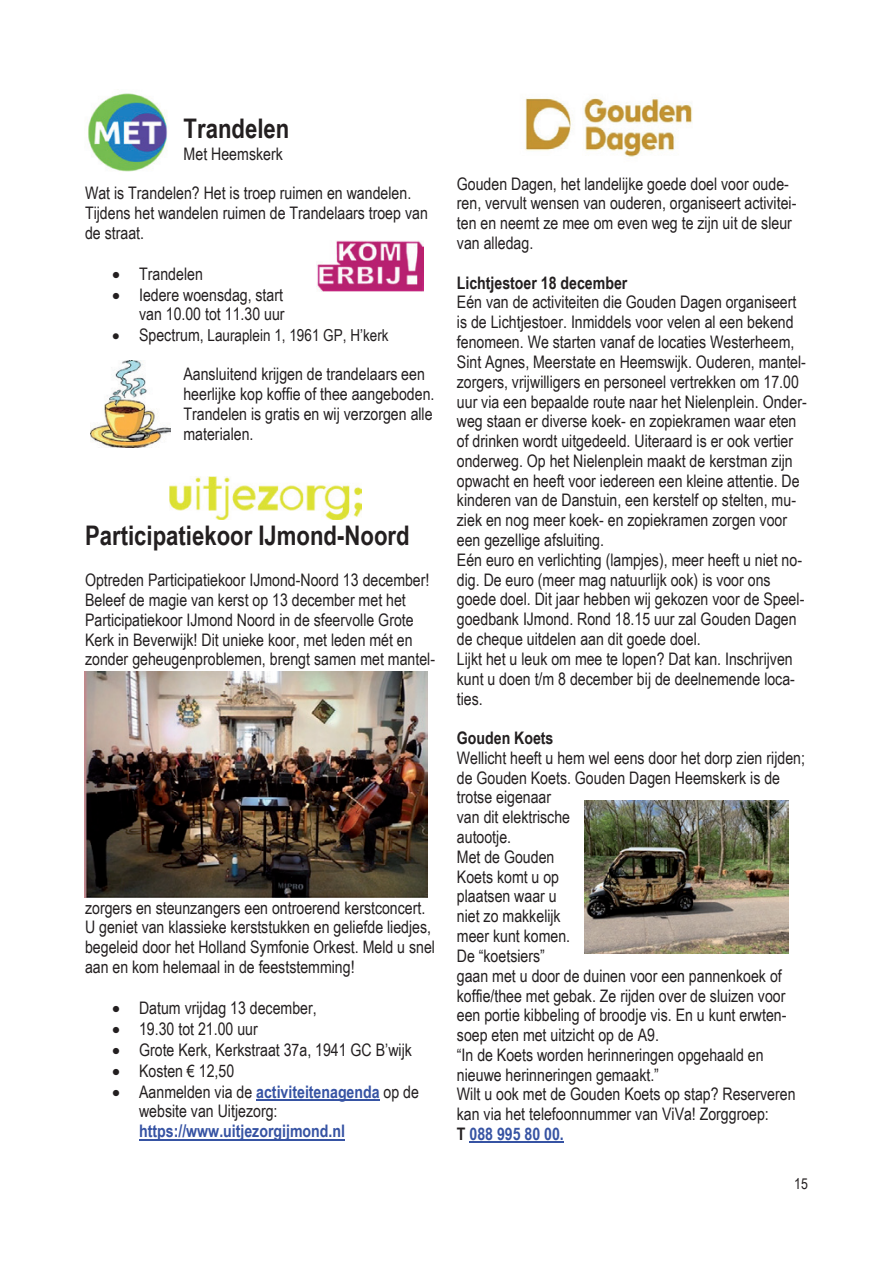
<style>
.page{position:relative;width:893px;height:1263px;background:#fff}
.page>*{position:absolute;margin:0;border:0;box-sizing:border-box;transform-origin:0 0}
.t1{font:700 27px "Arial Narrow";color:#231f20}
.t2{font:17.25px/19.8px "Arial Narrow";color:#231f20}
.t3{font:700 17.25px "Arial Narrow";color:#231f20}
.t4{font:700 17.25px "Arial Narrow";color:#3653a3}
.t5{font:16.5px "Arial Narrow";color:#231f20}
.t6{font:15px "Arial Narrow";color:#231f20}
.s1{font-size:17.25px}
.s2{font-weight:700;color:#3653a3}
.s3{font-weight:700}
</style>
<div class="page">
<hr style="left:256px;top:1099px;width:124px;height:2px;background:#3653a3">
<hr style="left:139px;top:1139px;width:206px;height:1px;background:#3653a3">
<hr style="left:469px;top:1142px;width:95px;height:1px;background:#3653a3">
<img style="left:88px;top:93px;width:79px;height:79px">
<img style="left:584px;top:800px;width:204px;height:153px">
<img style="left:317px;top:240px;width:106px;height:52px">
<img style="left:85px;top:672px;width:343px;height:225px">
<img style="left:525px;top:98px;width:167px;height:59px">
<img style="left:90px;top:360px;width:80px;height:88px">
<img style="left:169px;top:476px;width:192px;height:43px">
<h1 class="t1" style="left:184px;top:108px;width:107px">Trandelen</h1>
<p class="t2" style="left:184px;top:143px;width:101px">Met Heemskerk</p>
<p class="t2" style="left:85px;top:183px;width:344px">Wat is Trandelen? Het is troep ruimen en wandelen.<br>Tijdens het wandelen ruimen de Trandelaars troep van de straat.</p>
<p class="t2" style="left:112px;top:263px;width:92px">• Trandelen</p>
<p class="t2" style="left:112px;top:284px;width:174px;text-align:right">• Iedere woensdag, start van 10.00 tot 11.30 uur</p>
<p class="t5" style="left:112px;top:323px;width:278px">• <span class="s1">Spectrum,</span> Lauraplein 1, 1961 GP, H’kerk</p>
<p class="t2" style="left:183px;top:364px;width:253px">Aansluitend krijgen de trandelaars een heerlijke kop koffie of thee aangeboden.<br>Trandelen is gratis en wij verzorgen alle materialen.</p>
<h1 class="t1" style="left:85px;top:515px;width:326px">Participatiekoor IJmond-Noord</h1>
<p class="t2" style="left:85px;top:570px;width:352px">Optreden Participatiekoor IJmond-Noord 13 december!<br>Beleef de magie van kerst op 13 december met het Participatiekoor IJmond Noord in de sfeervolle Grote Kerk in Beverwijk! Dit unieke koor, met leden mét en zonder geheugenproblemen, brengt samen met mantel-</p>
<p class="t2" style="left:85px;top:897px;width:351px">zorgers en steunzangers een ontroerend kerstconcert.<br>U geniet van klassieke kerststukken en geliefde liedjes, begeleid door het Holland Symfonie Orkest. Meld u snel aan en kom helemaal in de feeststemming!</p>
<p class="t2" style="left:112px;top:997px;width:206px">• Datum vrijdag 13 december,</p>
<p class="t2" style="left:112px;top:1018px;width:147px">• 19.30 tot 21.00 uur</p>
<p class="t2" style="left:112px;top:1039px;width:301px">• Grote Kerk, Kerkstraat 37a, 1941 GC B’wijk</p>
<p class="t2" style="left:112px;top:1060px;width:124px">• Kosten € 12,50</p>
<p class="t2" style="left:139px;top:1081px;width:281px;text-indent:-27px">• Aanmelden via de <span class="s2">activiteitenagenda</span> op de website van Uitjezorg:</p>
<p class="t4" style="left:139px;top:1118px;width:207px">https://www.uitjezorgijmond.nl</p>
<p class="t2" style="left:457px;top:173px;width:341px">Gouden Dagen, het landelijke goede doel voor oude&shy;ren, vervult wensen van ouderen, organiseert activitei&shy;ten en neemt ze mee om even weg te zijn uit de sleur van alledag.</p>
<p class="t3" style="left:457px;top:270px;width:172px">Lichtjestoer 18 december</p>
<p class="t2" style="left:457px;top:292px;width:351px">Eén van de activiteiten die Gouden Dagen organiseert is de Lichtjestoer. Inmiddels voor velen al een bekend fenomeen. We starten vanaf de locaties Westerheem, Sint Agnes, Meerstate en Heemswijk. Ouderen, mantel&shy;zorgers, vrijwilligers en personeel vertrekken om 17.00 uur via een bepaalde route naar het Nielenplein. Onder&shy;weg staan er diverse koek- en zopiekramen waar eten of drinken wordt uitgedeeld. Uiteraard is er ook vertier onderweg. Op het Nielenplein maakt de kerstman zijn opwacht en heeft voor iedereen een kleine attentie. De kinderen van de Danstuin, een kerstelf op stelten, mu&shy;ziek en nog meer koek- en zopiekramen zorgen voor een gezellige afsluiting.<br>Eén euro en verlichting (lampjes), meer heeft u niet no&shy;dig. De euro (meer mag natuurlijk ook) is voor ons goede doel. Dit jaar hebben wij gekozen voor de Speel&shy;goedbank IJmond. Rond 18.15 uur zal Gouden Dagen de cheque uitdelen aan dit goede doel.<br>Lijkt het u leuk om mee te lopen? Dat kan. Inschrijven kunt u doen t/m 8 december bij de deelnemende loca&shy;ties.</p>
<p class="t3" style="left:457px;top:725px;width:98px">Gouden Koets</p>
<p class="t2" style="left:457px;top:747px;width:350px">Wellicht heeft u hem wel eens door het dorp zien rijden; de Gouden Koets. Gouden Dagen Heemskerk is de trotse eigenaar<br>van dit elektrische<br>autootje.<br>Met de Gouden<br>Koets komt u op<br>plaatsen waar u<br>niet zo makkelijk<br>meer kunt komen.<br>De “koetsiers”<br>gaan met u door de duinen voor een pannenkoek of koffie/thee met gebak. Ze rijden over de sluizen voor een portie kibbeling of broodje vis. En u kunt erwten&shy;soep eten met uitzicht op de A9.<br>“In de Koets worden herinneringen opgehaald en nieuwe herinneringen gemaakt.”<br>Wilt u ook met de Gouden Koets op stap? Reserveren kan via het telefoonnummer van ViVa! Zorggroep:<br><span class="s3">T</span> <span class="s2">088 995 80 00.</span></p>
<p class="t6" style="left:794px;top:1172px;width:15px">15</p>
</div>
